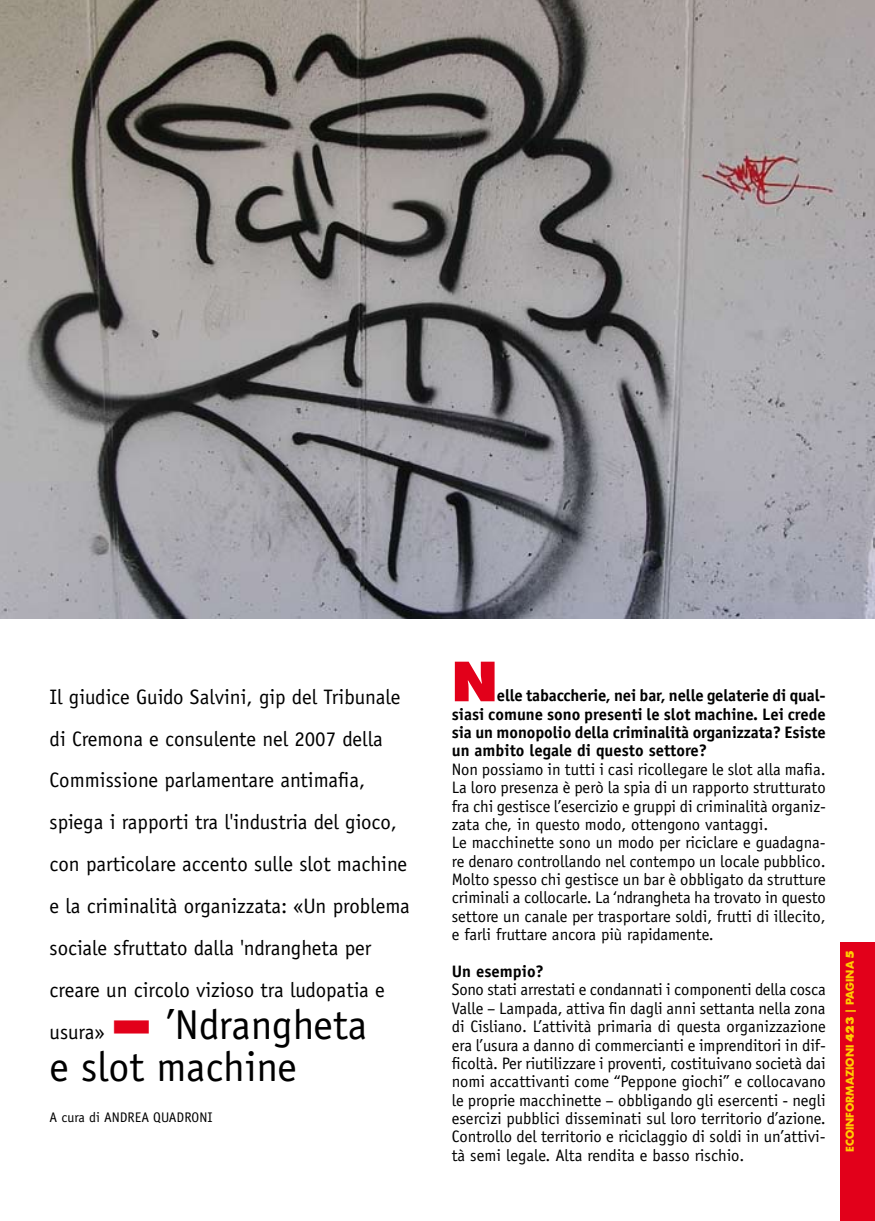
<style>
.page{position:relative;width:875px;height:1221px;background:#fff}
.page>*{position:absolute;margin:0;border:0;box-sizing:border-box;transform-origin:0 0}
.t1{font:800 52.5px "Futura";color:#e2001a}
.t2{font:41.82px/41.8px "Officina Sans";color:#000}
.t3{font:21px/41.8px "Officina Sans";color:#000}
.t4{font:16.62px/18.4px "Officina Sans";color:#000}
.t5{font:700 16.62px/18.4px "Officina Sans";color:#000;text-align:justify}
.t6{font:14px "Officina Sans";color:#000}
.t7{font:700 10.5px "Futura";letter-spacing:-.005em;color:#fc0}
.s1{font-size:21px}
.s2{font-weight:800}
</style>
<div class="page">
<div style="left:839px;top:942px;width:35px;height:278px;background:#e2001a"></div>
<img style="left:0;top:0;width:874px;height:618px">
<p class="t3" style="left:50px;top:675px;width:361px">Il giudice Guido Salvini, gip del Tribunale di Cremona e consulente nel 2007 della Commissione parlamentare antimafia, spiega i rapporti tra l'industria del gioco, con particolare accento sulle slot machine e la criminalità organizzata: «Un problema sociale sfruttato dalla 'ndrangheta per creare un circolo vizioso tra ludopatia e</p>
<h2 class="t2" style="left:49px;top:1003px;width:319px"><span class="s1">usura»</span> <sup>▃</sup> ’Ndrangheta e slot machine</h2>
<p class="t6" style="left:50px;top:1109px;width:86px">A cura di ANDREA</p>
<p class="t6" style="left:153px;top:1109px;width:60px">QUADRONI</p>
<h1 class="t1" style="left:451px;top:648px;width:47px">N</h1>
<p class="t5" style="left:451px;top:686px;width:375px;text-indent:45px">elle tabaccherie, nei bar, nelle gelaterie di qual&shy;siasi comune sono presenti le slot machine. Lei crede sia un monopolio della criminalità organizzata? Esiste un ambito legale di questo settore?</p>
<p class="t4" style="left:451px;top:760px;width:375px">Non possiamo in tutti i casi ricollegare le slot alla mafia.<br>La loro presenza è però la spia di un rapporto strutturato fra chi gestisce l’esercizio e gruppi di criminalità organiz&shy;zata che, in questo modo, ottengono vantaggi.<br>Le macchinette sono un modo per riciclare e guadagna&shy;re denaro controllando nel contempo un locale pubblico.<br>Molto spesso chi gestisce un bar è obbligato da strutture criminali a collocarle. La ‘ndrangheta ha trovato in questo settore un canale per trasportare soldi, frutti di illecito, e farli fruttare ancora più rapidamente.</p>
<p class="t5" style="left:451px;top:961px;width:94px">Un esempio?</p>
<p class="t4" style="left:451px;top:980px;width:375px;text-align:justify">Sono stati arrestati e condannati i componenti della cosca Valle – Lampada, attiva fin dagli anni settanta nella zona di Cisliano. L’attività primaria di questa organizzazione era l’usura a danno di commercianti e imprenditori in dif&shy;ficoltà. Per riutilizzare i proventi, costituivano società dai nomi accattivanti come “Peppone giochi” e collocavano le proprie macchinette – obbligando gli esercenti - negli esercizi pubblici disseminati sul loro territorio d’azione.<br>Controllo del territorio e riciclaggio di soldi in un’attivi&shy;tà semi legale. Alta rendita e basso rischio.</p>
<p class="t7" style="left:842px;top:1151px;width:203px;rotate:-90deg">ECOINFORMAZIONI <span class="s2">423</span> | PAGINA <span class="s2">5</span></p>
</div>
